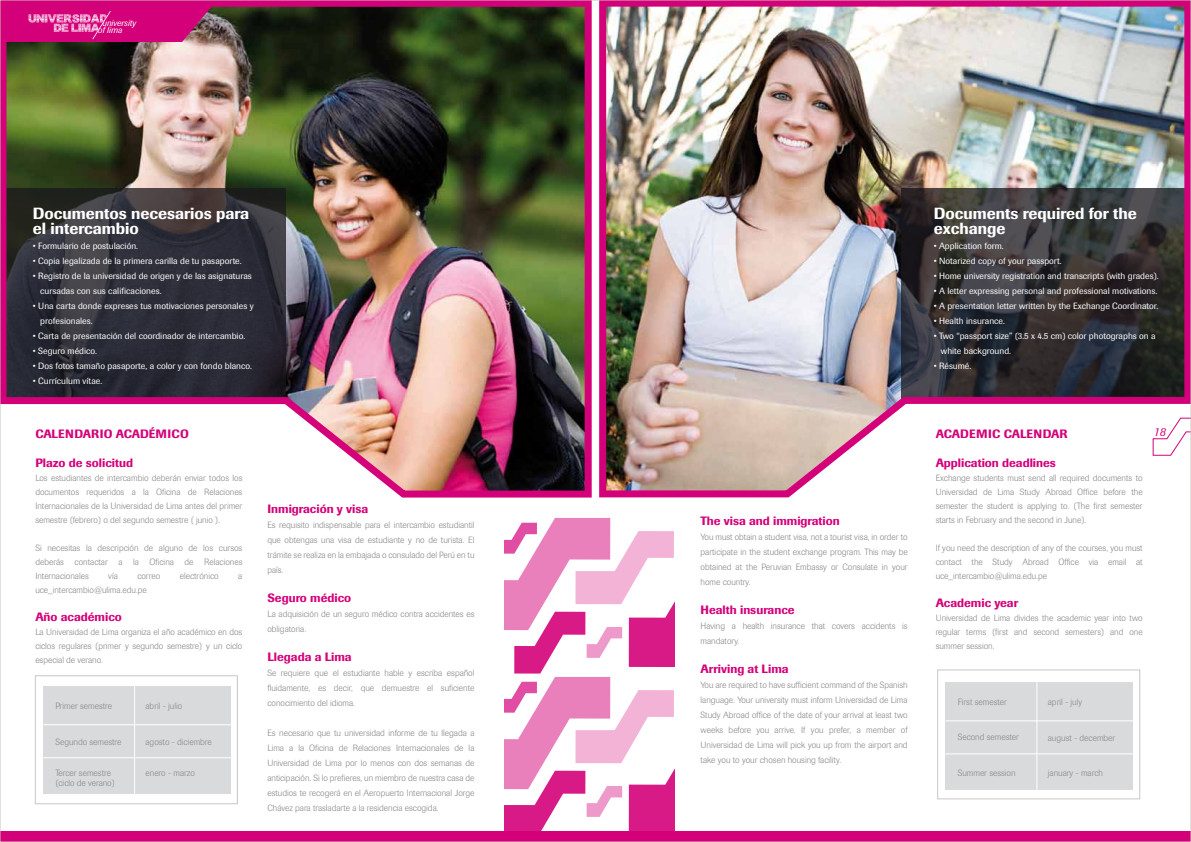
<style>
.page{position:relative;width:1191px;height:842px;background:#fff}
.page>*{position:absolute;margin:0;border:0;box-sizing:border-box;transform-origin:0 0}
.t1{font:500 16px/15px "Imago";color:#fff}
.t2{font:500 12px "Imago";color:#d4007a}
.t3{font:italic 12px "Imago";color:#d4007a}
.t4{font:300 9px/15px "Imago";color:#87888a;text-align:justify}
.t5{font:9px/15px "Imago";color:#fff}
.t6{font:italic 8.9px/7.5px "Imago";color:#fff}
</style>
<div class="page">
<svg style="left:504px;top:518px;width:170px;height:314px"></svg>
<div style="left:0;top:832px;width:1191px;height:10px;background:#d4007a"></div>
<img style="left:2px;top:2px;width:590px;height:496px">
<div style="left:35px;top:675px;width:203px;height:129px;border:1px solid #c6c7c8"></div>
<div style="left:43px;top:687px;width:187px;height:107px;background:#d9dadb"></div>
<hr style="left:43px;top:724px;width:192px;height:1px;background:#fff">
<hr style="left:43px;top:757px;width:192px;height:1px;background:#fff">
<hr style="left:134px;top:683px;width:1px;height:113px;background:#fff">
<div style="left:937px;top:669px;width:203px;height:130px;border:1px solid #c6c7c8"></div>
<div style="left:945px;top:683px;width:187px;height:107px;background:#d9dadb"></div>
<hr style="left:945px;top:720px;width:190px;height:1px;background:#fff">
<hr style="left:945px;top:753px;width:190px;height:1px;background:#fff">
<hr style="left:1036px;top:680px;width:1px;height:112px;background:#fff">
<img style="left:599px;top:2px;width:590px;height:496px">
<p class="t6" style="left:97px;top:19px;width:40px;text-indent:5px">university of lima</p>
<h1 class="t1" style="left:33px;top:206px;width:218px">Documentos necesarios para el intercambio</h1>
<p class="t5" style="left:33px;top:238px;width:107px">• Formulario de postulación.</p>
<p class="t5" style="left:33px;top:253px;width:210px">• Copia legalizada de la primera carilla de tu pasaporte.</p>
<p class="t5" style="left:40px;top:268px;width:213px;text-indent:-7px">• Registro de la universidad de origen y de las asignaturas cursadas con sus calificaciones.</p>
<p class="t5" style="left:40px;top:298px;width:215px;text-indent:-7px">• Una carta donde expreses tus motivaciones personales y profesionales.</p>
<p class="t5" style="left:33px;top:328px;width:214px">• Carta de presentación del coordinador de intercambio.</p>
<p class="t5" style="left:33px;top:343px;width:66px">• Seguro médico.</p>
<p class="t5" style="left:33px;top:358px;width:221px">• Dos fotos tamaño pasaporte, a color y con fondo blanco.</p>
<p class="t5" style="left:33px;top:373px;width:71px">• Currículum vítae.</p>
<h2 class="t2" style="left:35px;top:427px;width:155px">CALENDARIO ACADÉMICO</h2>
<h2 class="t2" style="left:35px;top:456px;width:99px">Plazo de solicitud</h2>
<p class="t4" style="left:35px;top:471px;width:209px;line-height:14px">Los estudiantes de intercambio deberán enviar todos los documentos requeridos a la Oficina de Relaciones Internacionales de la Universidad de Lima antes del primer semestre (febrero) o del segundo semestre ( junio ).</p>
<p class="t4" style="left:35px;top:541px;width:209px;line-height:14px">Si necesitas la descripción de alguno de los cursos deberás contactar a la Oficina de Relaciones Internacionales</p>
<p class="t4" style="left:108px;top:569px;width:11px">vía</p>
<p class="t4" style="left:137px;top:569px;width:24px">correo</p>
<p class="t4" style="left:180px;top:569px;width:40px">electrónico</p>
<p class="t4" style="left:238px;top:569px;width:6px">a</p>
<p class="t4" style="left:35px;top:583px;width:113px">uce_intercambio@ulima.edu.pe</p>
<h2 class="t2" style="left:35px;top:610px;width:88px">Año académico</h2>
<p class="t4" style="left:35px;top:625px;width:208px;line-height:14px">La Universidad de Lima organiza el año académico en dos ciclos regulares (primer y segundo semestre) y un ciclo especial de verano.</p>
<p class="t4" style="left:55px;top:698px;width:58px">Primer semestre</p>
<p class="t4" style="left:55px;top:734px;width:68px">Segundo semestre</p>
<p class="t4" style="left:55px;top:768px;width:61px;line-height:10px">Tercer semestre (ciclo de verano)</p>
<p class="t4" style="left:145px;top:698px;width:38px">abril - julio</p>
<p class="t4" style="left:145px;top:734px;width:68px">agosto - diciembre</p>
<p class="t4" style="left:145px;top:765px;width:51px">enero - marzo</p>
<h2 class="t2" style="left:267px;top:502px;width:102px">Inmigración y visa</h2>
<p class="t4" style="left:267px;top:518px;width:209px">Es requisito indispensable para el intercambio estudiantil que obtengas una visa de estudiante y no de turista. El trámite se realiza en la embajada o consulado del Perú en tu país.</p>
<h2 class="t2" style="left:267px;top:591px;width:85px">Seguro médico</h2>
<p class="t4" style="left:267px;top:607px;width:209px">La adquisición de un seguro médico contra accidentes es obligatoria.</p>
<h2 class="t2" style="left:267px;top:650px;width:86px">Llegada a Lima</h2>
<p class="t4" style="left:267px;top:666px;width:209px">Se requiere que el estudiante hable y escriba español fluidamente, es decir, que demuestre el suficiente conocimiento del idioma.</p>
<p class="t4" style="left:267px;top:726px;width:209px">Es necesario que tu universidad informe de tu llegada a Lima a la Oficina de Relaciones Internacionales de la Universidad de Lima por lo menos con dos semanas de anticipación. Si lo prefieres, un miembro de nuestra casa de estudios te recogerá en el Aeropuerto Internacional Jorge Chávez para trasladarte a la residencia escogida.</p>
<h2 class="t2" style="left:700px;top:514px;width:141px">The visa and immigration</h2>
<p class="t4" style="left:700px;top:530px;width:209px">You must obtain a student visa, not a tourist visa, in order to participate in the student exchange program. This may be obtained at the Peruvian Embassy or Consulate in your home country.</p>
<h2 class="t2" style="left:700px;top:603px;width:95px">Health insurance</h2>
<p class="t4" style="left:700px;top:619px;width:208px">Having a health insurance that covers accidents is mandatory.</p>
<h2 class="t2" style="left:700px;top:662px;width:89px">Arriving at Lima</h2>
<p class="t4" style="left:700px;top:678px;width:209px">You are required to have sufficient command of the Spanish language. Your university must inform Universidad de Lima Study Abroad office of the date of your arrival at least two weeks before you arrive. If you prefer, a member of Universidad de Lima will pick you up from the airport and take you to your chosen housing facility.</p>
<h1 class="t1" style="left:933px;top:205px;width:204px">Documents required for the exchange</h1>
<p class="t5" style="left:933px;top:238px;width:72px">• Application form.</p>
<p class="t5" style="left:933px;top:253px;width:129px">• Notarized copy of your passport.</p>
<p class="t5" style="left:933px;top:268px;width:226px">• Home university registration and transcripts (with grades).</p>
<p class="t5" style="left:933px;top:283px;width:225px">• A letter expressing personal and professional motivations.</p>
<p class="t5" style="left:933px;top:298px;width:226px">• A presentation letter written by the Exchange Coordinator.</p>
<p class="t5" style="left:933px;top:313px;width:73px">• Health insurance.</p>
<p class="t5" style="left:941px;top:328px;width:216px;text-indent:-7px">• Two “passport size” (3.5 x 4.5 cm) color photographs on a white background.</p>
<p class="t5" style="left:933px;top:358px;width:39px">• Résumé.</p>
<h2 class="t2" style="left:935px;top:427px;width:133px">ACADEMIC CALENDAR</h2>
<h2 class="t2" style="left:935px;top:456px;width:122px">Application deadlines</h2>
<p class="t4" style="left:935px;top:471px;width:208px;line-height:14px">Exchange students must send all required documents to Universidad de Lima Study Abroad Office before the semester the student is applying to. (The first semester starts in February and the second in June).</p>
<p class="t4" style="left:935px;top:541px;width:209px;line-height:14px">If you need the description of any of the courses, you must contact the Study Abroad Office via email at uce_intercambio@ulima.edu.pe</p>
<h2 class="t2" style="left:935px;top:596px;width:84px">Academic year</h2>
<p class="t4" style="left:935px;top:611px;width:208px;line-height:14px">Universidad de Lima divides the academic year into two regular terms (first and second semesters) and one summer session.</p>
<h2 class="t3" style="left:1153px;top:425px;width:13px">18</h2>
<p class="t4" style="left:957px;top:694px;width:51px">First semester</p>
<p class="t4" style="left:957px;top:729px;width:63px">Second semester</p>
<p class="t4" style="left:957px;top:765px;width:59px">Summer session</p>
<p class="t4" style="left:1047px;top:694px;width:36px">april - july</p>
<p class="t4" style="left:1047px;top:730px;width:69px">august - december</p>
<p class="t4" style="left:1047px;top:765px;width:57px">january - march</p>
</div>
